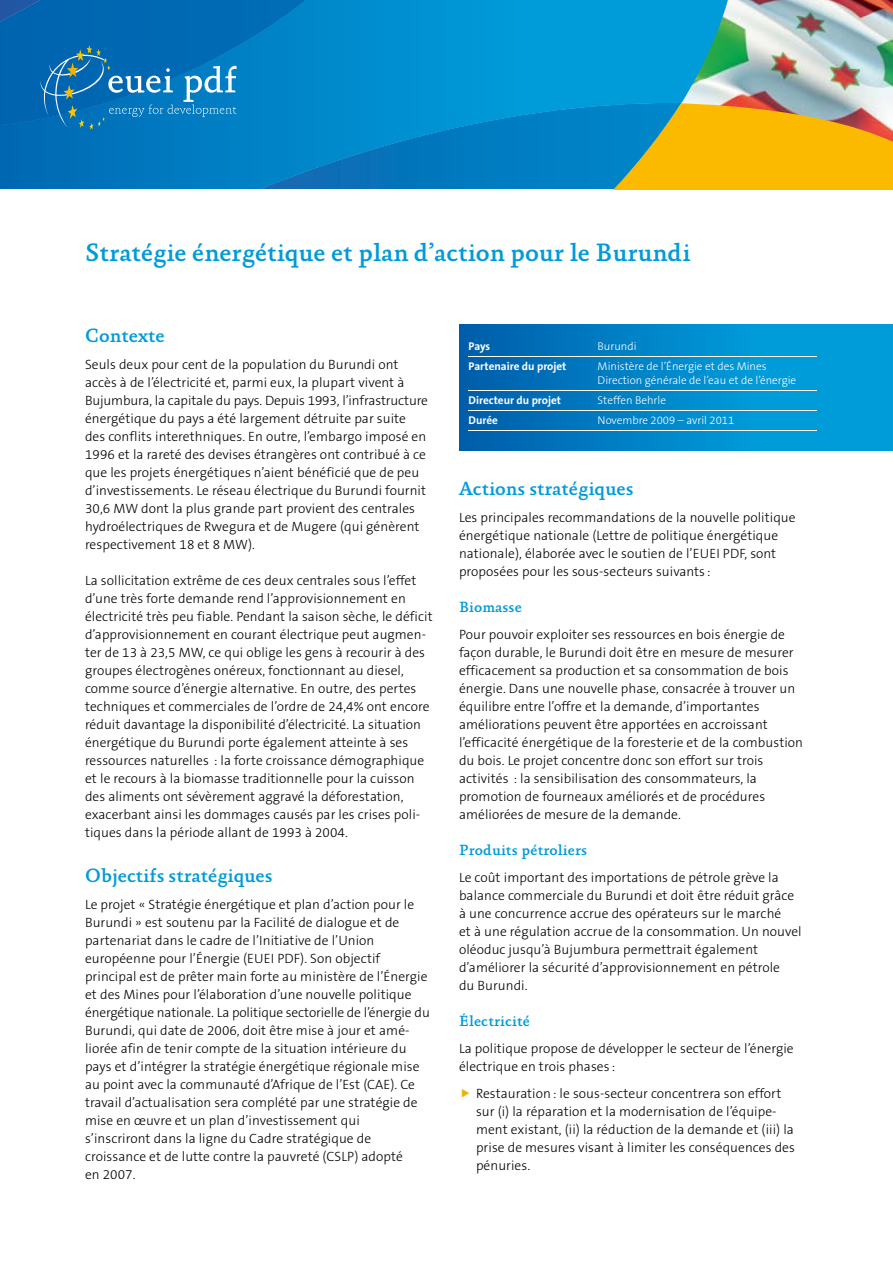
<style>
.page{position:relative;width:893px;height:1263px;background:#fff}
.page>*{position:absolute;margin:0;border:0;box-sizing:border-box;transform-origin:0 0}
.t1{font:500 25.5px "Absara OT";color:#009bd9}
.t2{font:500 19.5px "Absara OT";color:#009bd9}
.t3{font:500 15px "Absara OT";letter-spacing:.01em;color:#009bd9}
.t4{font:300 13.5px/18px "The Sans B3";letter-spacing:.005em;color:#000}
.t5{font:300 11.25px/13.5px "The Sans B3";color:#fff}
.t6{font:700 11.25px "The Sans B7";color:#fff}
</style>
<div class="page">
<div style="left:459px;top:324px;width:434px;height:126px;background:linear-gradient(to right,#0566b0,#02a9e4)"></div>
<div style="left:729px;top:142px;width:164px;height:47px;background:#fbba00"></div>
<svg style="left:0;top:0;width:729px;height:189px;background:#0e8abf"></svg>
<svg style="left:0;top:0;width:306px;height:130px;background:#0c75b8"></svg>
<hr style="left:469px;top:357px;width:348px;height:1px;background:#fff">
<hr style="left:469px;top:390px;width:348px;height:1px;background:#fff">
<hr style="left:469px;top:410px;width:348px;height:1px;background:#fff">
<hr style="left:469px;top:430px;width:348px;height:1px;background:#fff">
<img style="left:681px;top:0;width:212px;height:142px">
<h1 class="t1" style="left:85px;top:238px;width:607px">Stratégie énergétique et plan d’action pour le Burundi</h1>
<h2 class="t2" style="left:85px;top:324px;width:81px">Contexte</h2>
<p class="t4" style="left:85px;top:356px;width:344px">Seuls deux pour cent de la population du Burundi ont accès à de l’électricité et, parmi eux, la plupart vivent à Bujumbura, la capitale du pays. Depuis 1993, l’infrastructure énergétique du pays a été largement détruite par suite des conflits interethniques. En outre, l’embargo imposé en 1996 et la rareté des devises étrangères ont contribué à ce que les projets énergétiques n’aient bénéficié que de peu d’investissements. Le réseau électrique du Burundi fournit 30,6 MW dont la plus grande part provient des centrales hydroélectriques de Rwegura et de Mugere (qui génèrent respectivement 18 et 8 MW).</p>
<p class="t4" style="left:85px;top:572px;width:349px">La sollicitation extrême de ces deux centrales sous l’effet d’une très forte demande rend l’approvisionnement en électricité très peu fiable. Pendant la saison sèche, le déficit d’approvisionnement en courant électrique peut augmen&shy;ter de 13 à 23,5 MW, ce qui oblige les gens à recourir à des groupes électrogènes onéreux, fonctionnant au diesel, comme source d’énergie alternative. En outre, des pertes techniques et commerciales de l’ordre de 24,4% ont encore réduit davantage la disponibilité d’électricité. La situation énergétique du Burundi porte également atteinte à ses ressources naturelles : la forte croissance démographique et le recours à la biomasse traditionnelle pour la cuisson des aliments ont sévèrement aggravé la déforestation, exacerbant ainsi les dommages causés par les crises poli&shy;tiques dans la période allant de 1993 à 2004.</p>
<h2 class="t2" style="left:85px;top:864px;width:189px">Objectifs stratégiques</h2>
<p class="t4" style="left:85px;top:896px;width:346px">Le projet « Stratégie énergétique et plan d’action pour le Burundi » est soutenu par la Facilité de dialogue et de partenariat dans le cadre de l’Initiative de l’Union européenne pour l’Énergie (EUEI PDF). Son objectif principal est de prêter main forte au ministère de l’Énergie et des Mines pour l’élaboration d’une nouvelle politique énergétique nationale. La politique sectorielle de l’énergie du Burundi, qui date de 2006, doit être mise à jour et amé&shy;liorée afin de tenir compte de la situation intérieure du pays et d’intégrer la stratégie énergétique régionale mise au point avec la communauté d’Afrique de l’Est (CAE). Ce travail d’actualisation sera complété par une stratégie de mise en œuvre et un plan d’investissement qui<br>s’inscriront dans la ligne du Cadre stratégique de croissance et de lutte contre la pauvreté (CSLP) adopté<br>en 2007.</p>
<p class="t6" style="left:469px;top:340px;width:23px">Pays</p>
<p class="t5" style="left:598px;top:340px;width:40px">Burundi</p>
<p class="t6" style="left:469px;top:360px;width:99px">Partenaire du projet</p>
<p class="t5" style="left:598px;top:360px;width:200px">Ministère de l’Énergie et des Mines<br>Direction générale de l’eau et de l’énergie</p>
<p class="t6" style="left:469px;top:394px;width:94px">Directeur du projet</p>
<p class="t5" style="left:598px;top:393px;width:70px">Steffen Behrle</p>
<p class="t6" style="left:469px;top:414px;width:31px">Durée</p>
<p class="t5" style="left:598px;top:413px;width:138px">Novembre 2009 – avril 2011</p>
<h2 class="t2" style="left:459px;top:477px;width:176px">Actions stratégiques</h2>
<p class="t4" style="left:459px;top:509px;width:338px">Les principales recommandations de la nouvelle politique énergétique nationale (Lettre de politique énergétique nationale), élaborée avec le soutien de l’EUEI PDF, sont proposées pour les sous-secteurs suivants :</p>
<p class="t3" style="left:459px;top:598px;width:64px">Biomasse</p>
<p class="t4" style="left:459px;top:626px;width:346px">Pour pouvoir exploiter ses ressources en bois énergie de façon durable, le Burundi doit être en mesure de mesurer efficacement sa production et sa consommation de bois énergie. Dans une nouvelle phase, consacrée à trouver un équilibre entre l’offre et la demande, d’importantes améliorations peuvent être apportées en accroissant l’efficacité énergétique de la foresterie et de la combustion du bois. Le projet concentre donc son effort sur trois activités : la sensibilisation des consommateurs, la promotion de fourneaux améliorés et de procédures améliorées de mesure de la demande.</p>
<p class="t3" style="left:459px;top:841px;width:130px">Produits pétroliers</p>
<p class="t4" style="left:459px;top:869px;width:344px">Le coût important des importations de pétrole grève la balance commerciale du Burundi et doit être réduit grâce à une concurrence accrue des opérateurs sur le marché<br>et à une régulation accrue de la consommation. Un nouvel oléoduc jusqu’à Bujumbura permettrait également d’améliorer la sécurité d’approvisionnement en pétrole<br>du Burundi.</p>
<p class="t3" style="left:459px;top:1012px;width:72px">Électricité</p>
<p class="t4" style="left:459px;top:1040px;width:336px">La politique propose de développer le secteur de l’énergie électrique en trois phases :</p>
<p class="t4" style="left:476px;top:1085px;width:320px">Restauration : le sous-secteur concentrera son effort sur (i) la réparation et la modernisation de l’équipe&shy;ment existant, (ii) la réduction de la demande et (iii) la prise de mesures visant à limiter les conséquences des pénuries.</p>
</div>
